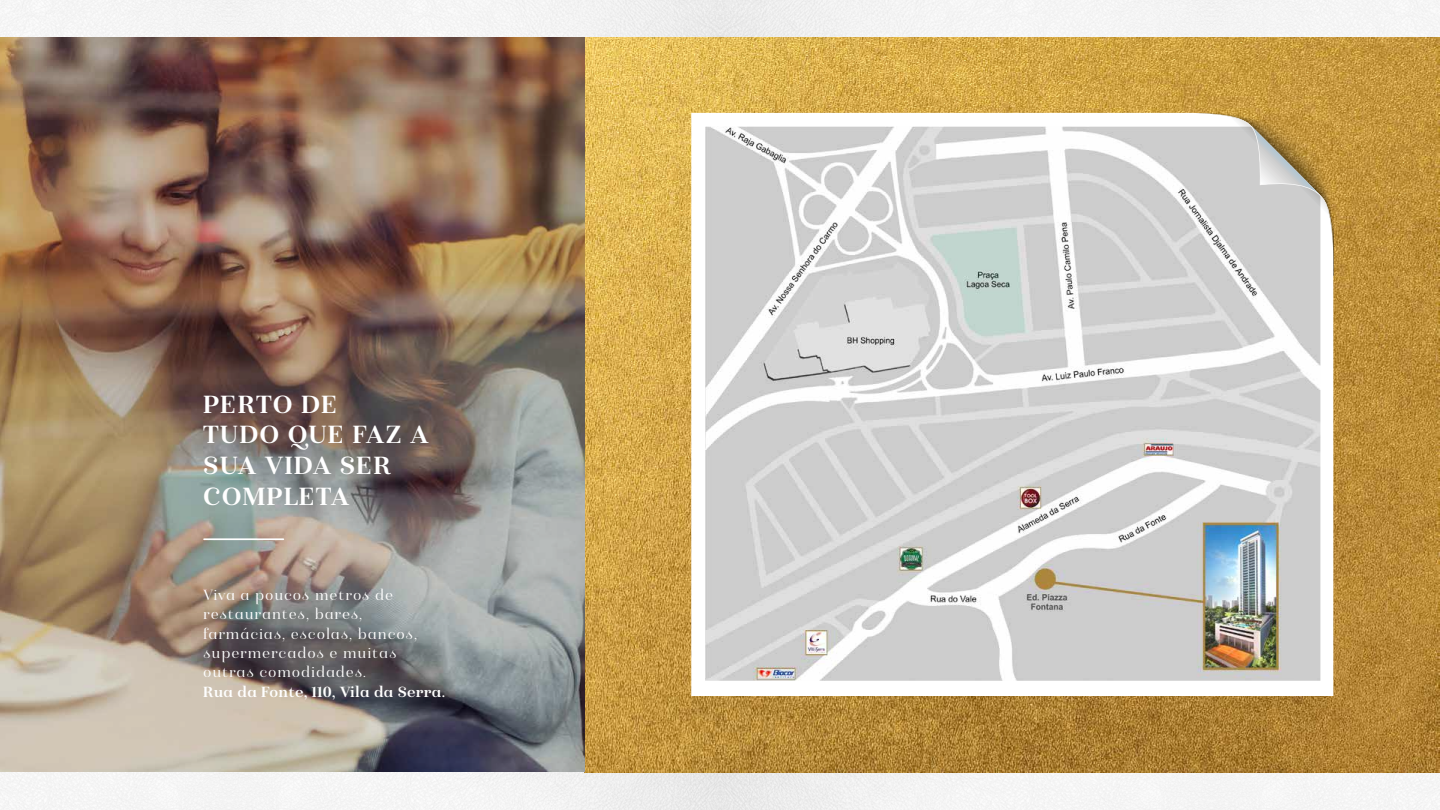
<style>
.page{position:relative;width:1440px;height:810px;background:#fff}
.page>*{position:absolute;margin:0;border:0;box-sizing:border-box;transform-origin:0 0}
.t1{font:700 26.25px/30.8px "Isabel";letter-spacing:.04em;color:#fff}
.t2{font:300 15.52px/19.4px "Isabel";letter-spacing:.06em;color:#fff}
.t3{font:700 15.52px "Isabel";letter-spacing:.02em;color:#fff}
</style>
<div class="page">
<img style="left:0;top:0;width:1440px;height:810px">
<img style="left:585px;top:38px;width:855px;height:734px">
<img style="left:0;top:38px;width:585px;height:734px">
<svg style="left:691px;top:113px;width:642px;height:583px"></svg>
<img style="left:705px;top:126px;width:615px;height:555px">
<svg style="left:1171px;top:113px;width:163px;height:162px;background:#cdc5b7"></svg>
<hr style="left:204px;top:538px;width:79px;height:2px;background:#fff">
<h1 class="t1" style="left:203px;top:389px;width:227px">PERTO DE<br>TUDO QUE FAZ A<br>SUA VIDA SER<br>COMPLETA</h1>
<p class="t2" style="left:203px;top:586px;width:216px">Viva a poucos metros de restaurantes, bares, farmácias, escolas, bancos, supermercados e muitas outras comodidades.</p>
<p class="t3" style="left:203px;top:682px;width:244px">Rua da Fonte, 110, Vila da Serra.</p>
</div>
